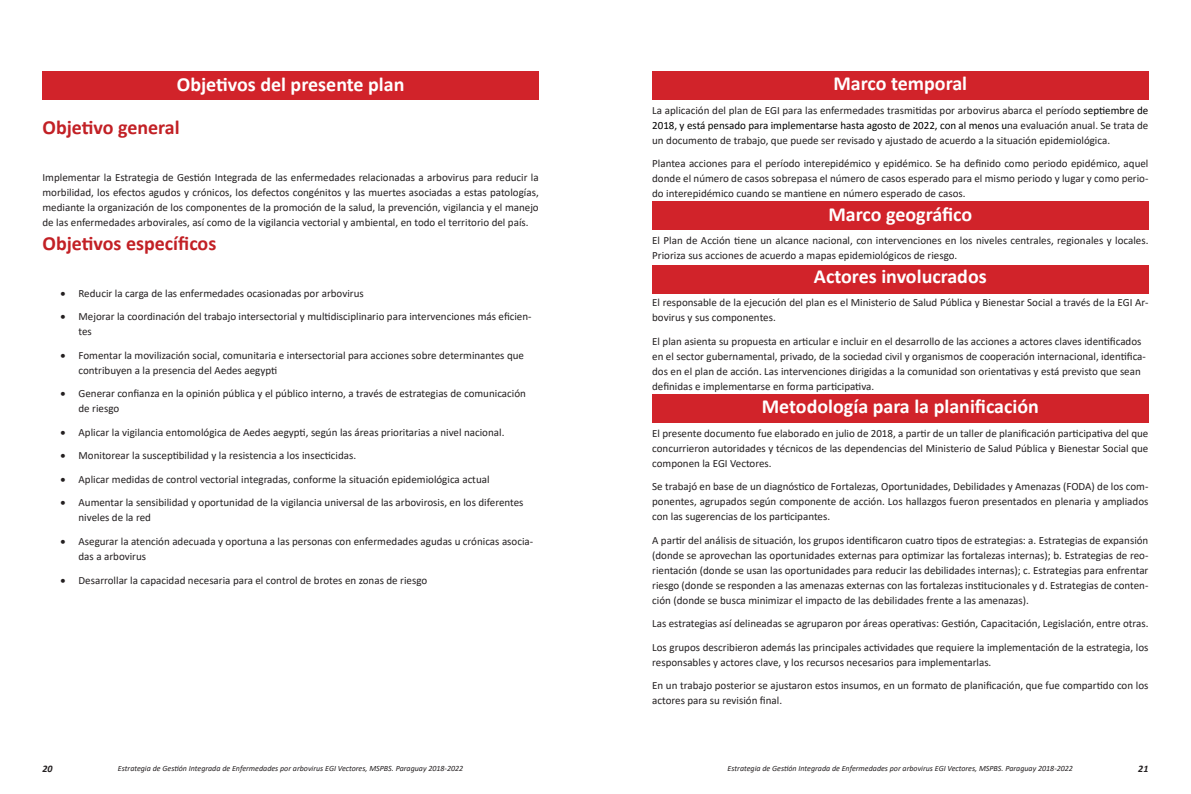
<style>
.page{position:relative;width:1191px;height:794px;background:#fff}
.page>*{position:absolute;margin:0;border:0;box-sizing:border-box;transform-origin:0 0}
.t1{font:700 20px "Calibri";color:#fff}
.t2{font:700 20px "Calibri";color:#c22025}
.t3{font:11px/15px "Calibri";color:#231f20}
.t4{font:italic 700 10px "Calibri";color:#231f20}
.t5{font:italic 8px "Calibri";color:#231f20}
.s1{color:#000001}
</style>
<div class="page">
<div style="left:652px;top:71px;width:496px;height:28px;background:#d1232a"></div>
<div style="left:652px;top:201px;width:496px;height:29px;background:#d1232a"></div>
<div style="left:652px;top:265px;width:496px;height:28px;background:#d1232a"></div>
<div style="left:652px;top:394px;width:496px;height:28px;background:#d1232a"></div>
<div style="left:43px;top:71px;width:496px;height:28px;background:#d1232a"></div>
<h1 class="t1" style="left:177px;top:70px;width:229px">Objetivos del presente plan</h1>
<h1 class="t2" style="left:43px;top:113px;width:139px">Objetivo general</h1>
<p class="t3" style="left:43px;top:170px;width:498px;text-align:justify">Implementar la Estrategia de Gestión Integrada de las enfermedades relacionadas a arbovirus para reducir la morbilidad, los efectos agudos y crónicos, los defectos congénitos y las muertes asociadas a estas patologías, mediante la organización de los componentes de la promoción de la salud, la prevención, vigilancia y el manejo de las enfermedades arbovirales, así como de la vigilancia vectorial y ambiental, en todo el territorio del país.</p>
<h1 class="t2" style="left:43px;top:229px;width:175px">Objetivos específicos</h1>
<p class="t3" style="left:61px;top:285px;width:305px">• Reducir la carga de las enfermedades ocasionadas por arbovirus</p>
<p class="t3" style="left:79px;top:309px;width:454px;text-indent:-18px">• Mejorar la coordinación del trabajo intersectorial y multidisciplinario para intervenciones más eficien&shy;tes</p>
<p class="t3" style="left:79px;top:347px;width:447px;text-indent:-18px">• Fomentar la movilización social, comunitaria e intersectorial para acciones sobre determinantes que contribuyen a la presencia del Aedes aegypti</p>
<p class="t3" style="left:79px;top:386px;width:449px;text-indent:-18px">• Generar confianza en la opinión pública y el público interno, a través de estrategias de comunicación de riesgo</p>
<p class="t3" style="left:61px;top:424px;width:445px">• Aplicar la vigilancia entomológica de Aedes aegypti, según las áreas prioritarias a nivel nacional.</p>
<p class="t3" style="left:61px;top:448px;width:297px">• Monitorear la susceptibilidad y la resistencia a los insecticidas.</p>
<p class="t3" style="left:61px;top:471px;width:430px">• Aplicar medidas de control vectorial integradas, conforme la situación epidemiológica actual</p>
<p class="t3" style="left:79px;top:495px;width:446px;text-indent:-18px">• Aumentar la sensibilidad y oportunidad de la vigilancia universal de las arbovirosis, en los diferentes niveles de la red</p>
<p class="t3" style="left:79px;top:533px;width:456px;text-indent:-18px">• Asegurar la atención adecuada y oportuna a las personas con enfermedades agudas u crónicas asocia&shy;das a arbovirus</p>
<p class="t3" style="left:61px;top:572px;width:368px">• Desarrollar la capacidad necesaria para el control de brotes en zonas de riesgo</p>
<h1 class="t1" style="left:833px;top:69px;width:135px">Marco temporal</h1>
<p class="t3" style="left:652px;top:102px;width:498px;text-align:justify">La aplicación del plan de EGI para las enfermedades trasmitidas por arbovirus abarca el período <span class="s1">septiembre de 2018, y está pensado para implementarse hasta agosto de 2022, con al menos u</span>na evaluación anual. Se trata de un documento de trabajo, que puede ser revisado y ajustado de acuerdo a la situación epidemiológica.</p>
<p class="t3" style="left:652px;top:156px;width:498px;text-align:justify">Plantea acciones para el período interepidémico y epidémico. Se ha definido como periodo epidémico, aquel donde el número de casos sobrepasa el número de casos esperado para el mismo periodo y lugar y como perio&shy;do interepidémico cuando se mantiene en número esperado de casos.</p>
<h1 class="t1" style="left:828px;top:200px;width:145px">Marco geográfico</h1>
<p class="t3" style="left:652px;top:233px;width:498px">El Plan de Acción tiene un alcance nacional, con intervenciones en los niveles centrales, regionales y locales.<br>Prioriza sus acciones de acuerdo a mapas epidemiológicos de riesgo.</p>
<h1 class="t1" style="left:814px;top:262px;width:174px">Actores involucrados</h1>
<p class="t3" style="left:652px;top:295px;width:498px">El responsable de la ejecución del plan es el Ministerio de Salud Pública y Bienestar Social a través de la EGI Ar&shy;bovirus y sus componentes.</p>
<p class="t3" style="left:652px;top:333px;width:495px">El plan asienta su propuesta en articular e incluir en el desarrollo de las acciones a actores claves identificados en el sector gubernamental, privado, de la sociedad civil y organismos de cooperación internacional, identifica&shy;dos en el plan de acción. Las intervenciones dirigidas a la comunidad son orientativas y está previsto que sean definidas e implementarse en forma participativa.</p>
<h1 class="t1" style="left:762px;top:392px;width:278px">Metodología para la planificación</h1>
<p class="t3" style="left:652px;top:425px;width:498px;text-align:justify">El presente documento fue elaborado en julio de 2018, a partir de un taller de planificación participativa del que concurrieron autoridades y técnicos de las dependencias del Ministerio de Salud Pública y Bienestar Social que componen la EGI Vectores.</p>
<p class="t3" style="left:652px;top:479px;width:498px;text-align:justify">Se trabajó en base de un diagnóstico de Fortalezas, Oportunidades, Debilidades y Amenazas (FODA) de los com&shy;ponentes, agrupados según componente de acción. Los hallazgos fueron presentados en plenaria y ampliados con las sugerencias de los participantes.</p>
<p class="t3" style="left:652px;top:532px;width:498px;text-align:justify">A partir del análisis de situación, los grupos identificaron cuatro tipos de estrategias: a. Estrategias de expansión (donde se aprovechan las oportunidades externas para optimizar las fortalezas internas); b. Estrategias de reo&shy;rientación (donde se usan las oportunidades para reducir las debilidades internas); c. Estrategias para enfrentar riesgo (donde se responden a las amenazas externas con las fortalezas institucionales y d. Estrategias de conten&shy;ción (donde se busca minimizar el impacto de las debilidades frente a las amenazas).</p>
<p class="t3" style="left:652px;top:612px;width:498px;line-height:23.5px">Las estrategias así delineadas se agruparon por áreas operativas: Gestión, Capacitación, Legislación, entre otras.<br>Los grupos describieron además las principales actividades que requiere la implementación de la estrategia, los</p>
<p class="t3" style="left:652px;top:650px;width:498px;line-height:23.5px">responsables y actores clave, y los recursos necesarios para implementarlas.<br>En un trabajo posterior se ajustaron estos insumos, en un formato de planificación, que fue compartido con los</p>
<p class="t3" style="left:652px;top:693px;width:131px">actores para su revisión final.</p>
<p class="t4" style="left:43px;top:761px;width:12px">20</p>
<p class="t5" style="left:118px;top:762px;width:347px">Estrategia de Gestión Integrada de Enfermedades por arbovirus EGI Vectores, MSPBS. Paraguay 2018-2022</p>
<p class="t5" style="left:727px;top:762px;width:347px">Estrategia de Gestión Integrada de Enfermedades por arbovirus EGI Vectores, MSPBS. Paraguay 2018-2022</p>
<p class="t4" style="left:1138px;top:761px;width:12px">21</p>
</div>
